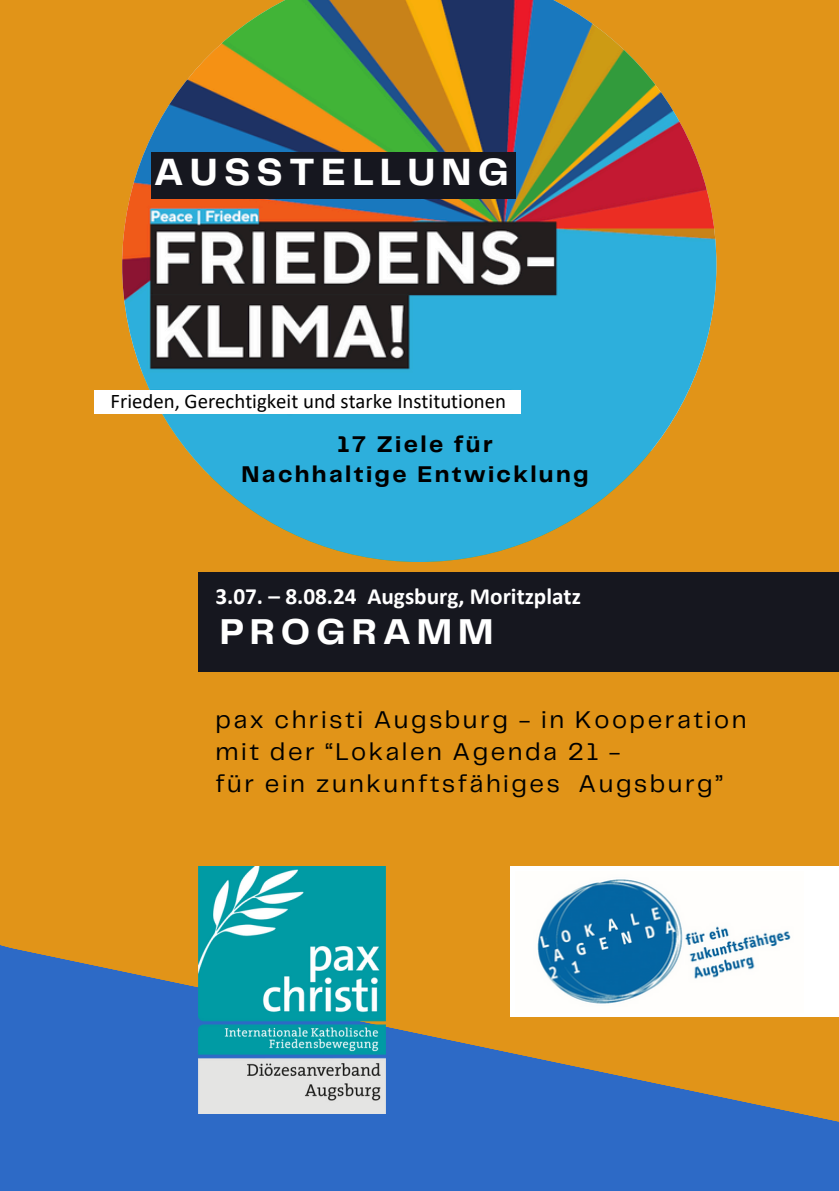
<style>
.page{position:relative;width:839px;height:1191px;background:#fff}
.page>*{position:absolute;margin:0;border:0;box-sizing:border-box;transform-origin:0 0}
.t1{font:700 39.4px "Telegraf";letter-spacing:.155em;color:#fff}
.t2{font:700 37.4px "Telegraf";letter-spacing:.155em;color:#fff}
.t3{font:25.2px/32px "Telegraf";letter-spacing:.1em;color:#000}
.t4{font:700 23.6px/29.6px "Telegraf";letter-spacing:.1em;color:#000;text-align:center}
.t5{font:700 23.2px "Calibri";color:#fff}
.t6{font:20.8px "Calibri";color:#000}
</style>
<div class="page">
<div style="left:0;top:0;width:838px;height:1180px;background:#e19418"></div>
<svg style="left:131px;top:936px;width:707px;height:255px;fill:#2d6ac6"></svg>
<div style="left:198px;top:573px;width:640px;height:99px;background:#16171f"></div>
<img style="left:198px;top:866px;width:187px;height:248px">
<div style="left:510px;top:866px;width:328px;height:151px;background:#fff"></div>
<img style="left:537px;top:879px;width:254px;height:125px">
<svg style="left:0;top:945px;width:131px;height:246px;background:#396cb9"></svg>
<div style="left:0;top:955px;width:24px;height:228px;background:#2d6ac6"></div>
<img style="left:122px;top:0;width:594px;height:562px">
<div style="left:151px;top:152px;width:364px;height:47px;background:#16171f"></div>
<div style="left:94px;top:391px;width:427px;height:23px;background:#fff"></div>
<h1 class="t1" style="left:154px;top:156px;width:356px">AUSSTELLUNG</h1>
<p class="t6" style="left:111px;top:392px;width:397px">Frieden, Gerechtigkeit und starke Institutionen</p>
<p class="t4" style="left:241px;top:431px;width:348px">17 Ziele für<br>Nachhaltige Entwicklung</p>
<p class="t5" style="left:215px;top:587px;width:367px">3.07. – 8.08.24 Augsburg, Moritzplatz</p>
<h1 class="t2" style="left:220px;top:615px;width:275px">PROGRAMM</h1>
<h2 class="t3" style="left:215px;top:705px;width:532px">pax christi Augsburg - in Kooperation mit der “Lokalen Agenda 21 -<br>für ein zunkunftsfähiges Augsburg”</h2>
</div>
